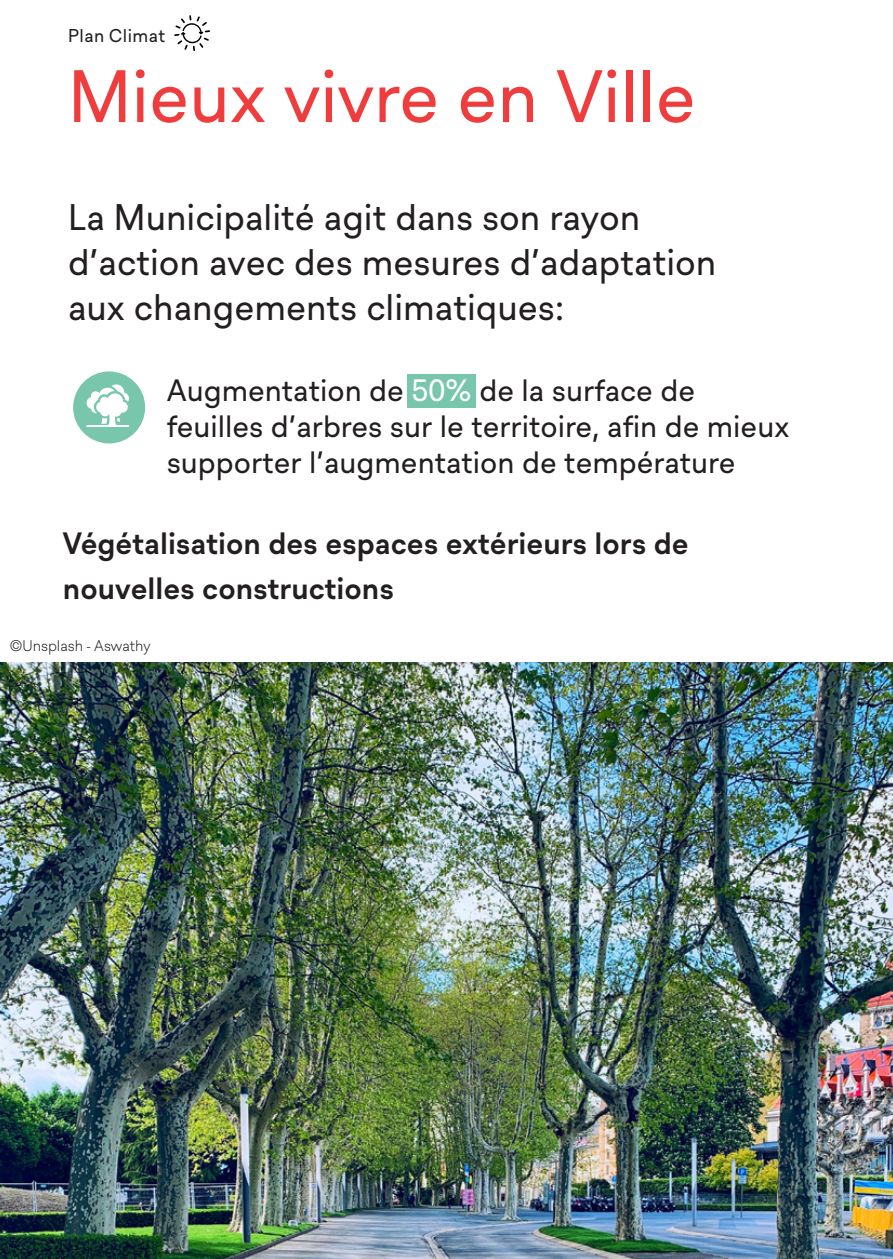
<style>
.page{position:relative;width:893px;height:1259px;background:#fff}
.page>*{position:absolute;margin:0;border:0;box-sizing:border-box;transform-origin:0 0}
.t1{font:72px "Lausanne";color:#ee3d3c}
.t2{font:36px/45px "Lausanne";color:#231f20}
.t3{font:30px/36px "Lausanne";color:#231f20}
.Renfoncement_4{font:700 30px/45px "Lausanne";color:#231f20}
.t4{font:18px "Lausanne";letter-spacing:.025em;color:#231f20}
.Renfoncement_4-2{font:300 15px "Lausanne";color:#231f20}
.s1{color:#fff}
</style>
<div class="page">
<img style="left:0;top:662px;width:893px;height:597px">
<svg style="left:174px;top:15px;width:36px;height:36px"></svg>
<div style="left:73px;top:371px;width:72px;height:72px;background:#78c6ac;border-radius:50%"></div>
<svg style="left:87px;top:384px;width:42px;height:43px"></svg>
<div style="left:408px;top:374px;width:68px;height:33px;background:#78c6ac"></div>
<p class="t4" style="left:68px;top:22px;width:99px">Plan Climat</p>
<p class="t1" style="left:68px;top:44px;width:629px">Mieux vivre en Ville</p>
<p class="t2" style="left:68px;top:196px;width:650px">La Municipalité agit dans son rayon d’action avec des mesures d’adaptation aux changements climatiques:</p>
<p class="t3" style="left:167px;top:374px;width:624px">Augmentation de <span class="s1">50%</span> de la surface de feuilles d’arbres sur le territoire, afin de mieux supporter l’augmentation de température</p>
<p class="Renfoncement_4" style="left:63px;top:522px;width:627px">Végétalisation des espaces extérieurs lors de nouvelles constructions</p>
<p class="Renfoncement_4-2" style="left:10px;top:634px;width:142px">©Unsplash - Aswathy</p>
</div>
